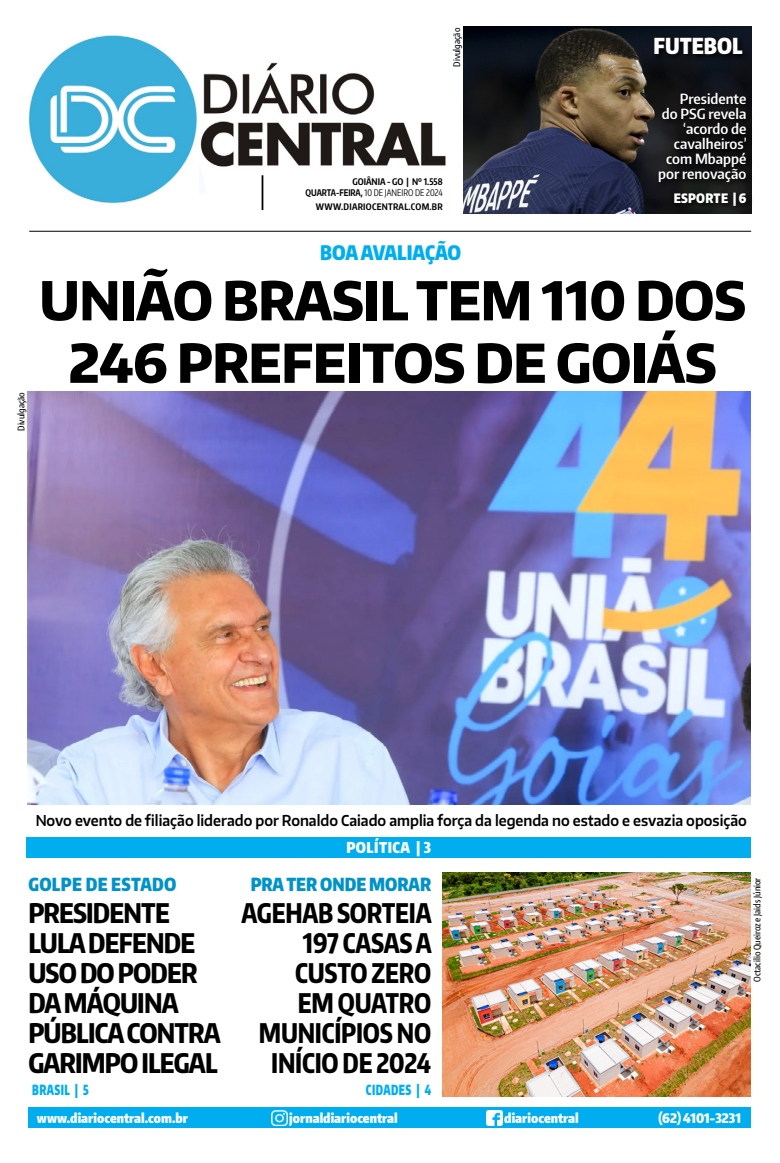
<style>
.page{position:relative;width:780px;height:1163px;background:#fff}
.page>*{position:absolute;margin:0;border:0;box-sizing:border-box;transform-origin:0 0}
.t1{font:800 53px/62.4px "Encode Sans Narrow";letter-spacing:-.01em;color:#000;text-align:center}
.t2{font:800 27px/30px "Encode Sans Compressed";letter-spacing:-.03em;color:#000}
.t3{font:800 27px/30px "Encode Sans Compressed";letter-spacing:-.01em;color:#000;text-align:right;scale:.95 1}
.t4{font:900 22px "Encode Sans Compressed";color:#fff}
.t5{font:900 20px "Encode Sans Compressed";color:#00aeef}
.t6{font:900 18px "Encode Sans Compressed";color:#0092c8}
.t7{font:900 18px "Encode Sans Compressed";letter-spacing:.02em;color:#0092c8}
.t8{font:600 15px "Encode Sans Wide";color:#000;scale:.87 1}
.t9{font:900 15px "Encode Sans Compressed";letter-spacing:.03em;color:#fff}
.t10{font:600 14px/15px "Encode Sans Compressed";color:#fff;text-align:right;scale:1.11 1}
.t11{font:900 14px "Encode Sans Compressed";letter-spacing:.04em;color:#00aeef;scale:.8 1}
.t12{font:900 13.2px "Encode Sans Compressed";color:#fff}
.t13{font:900 13px "Encode Sans Compressed";color:#fff}
.t14{font:700 9.1px "Encode Sans Compressed";color:#000}
.t15{font:9.1px "Encode Sans Compressed";color:#000;scale:.95 1}
.t16{font:700 9.1px "Encode Sans Compressed";color:#000;scale:.95 1}
.t17{font:500 9px "Encode Sans Compressed";color:#000}
.t18{font:700 9px "Encode Sans Compressed";letter-spacing:.03em;color:#000}
.s1{font-weight:700}
</style>
<div class="page">
<img style="left:200px;top:62px;width:246px;height:132px">
<img style="left:28px;top:35px;width:169px;height:169px">
<hr style="left:261px;top:175px;width:2px;height:35px;background:#000">
<div style="left:28px;top:1107px;width:723px;height:21px;background:#00aeef"></div>
<img style="left:272px;top:1110px;width:15px;height:15px">
<img style="left:486px;top:1110px;width:16px;height:15px">
<img style="left:463px;top:27px;width:288px;height:186px">
<div style="left:26px;top:837px;width:724px;height:20px;background:#00aeef"></div>
<hr style="left:29px;top:231px;width:722px;height:1px;background:#000">
<img style="left:27px;top:391px;width:723px;height:413px">
<img style="left:442px;top:872px;width:308px;height:224px">
<div style="left:670px;top:189px;width:83px;height:24px;background:#141514"></div>
<div style="left:651px;top:34px;width:99px;height:28px;background:linear-gradient(to right,#0a0d13,#0a0e17)"></div>
<svg style="left:655px;top:90px;width:98px;height:100px;background:#111112"></svg>
<p class="t17" style="left:451px;top:67px;width:40px;rotate:-90deg">Divulgação</p>
<p class="t14" style="left:352px;top:175px;width:91px">GOIÂNIA - GO | Nº 1.558</p>
<p class="t16" style="left:305px;top:187px;width:46px">QUARTA-FEIRA</p>
<p class="t15" style="left:361px;top:187px;width:87px"><span class="s1">,</span> 10 DE JANEIRO DE 2024</p>
<p class="t18" style="left:316px;top:201px;width:128px">WWW.DIARIOCENTRAL.COM.BR</p>
<p class="t4" style="left:653px;top:32px;width:91px">FUTEBOL</p>
<p class="t10" style="left:658px;top:91px;width:81px">Presidente<br>do PSG revela ‘acordo de cavalheiros’ com Mbappé por renovação</p>
<p class="t13" style="left:673px;top:189px;width:9px">espo</p>
<p class="t13" style="left:705px;top:189px;width:42px">rte | 6</p>
<p class="t17" style="left:15px;top:431px;width:40px;rotate:-90deg">Divulgação</p>
<p class="t5" style="left:320px;top:239px;width:140px">boa aval iação</p>
<p class="t1" style="left:39px;top:267px;width:708px">UNIÃO BRASIL TEM 110 DOS<br>246 PREFEITOS DE GOIÁS</p>
<p class="t8" style="left:36px;top:810px;width:819px">Novo evento de filiação liderado por Ronaldo Caiado amplia força da legenda no estado e esvazia oposição</p>
<p class="t9" style="left:346px;top:837px;width:10px">pol</p>
<p class="t9" style="left:374px;top:837px;width:58px">ítica | 3</p>
<p class="t7" style="left:28px;top:872px;width:150px">GOLPE DE ESTADO</p>
<p class="t6" style="left:251px;top:872px;width:182px">Pra Ter Onde Morar</p>
<p class="t2" style="left:28px;top:896px;width:194px">PRESIDENTE<br>LULA DEFENDE<br>USO DO PODER<br>DA MÁQUINA<br>PÚBLICA CONTRA<br>GARIMPO ILEGAL</p>
<p class="t3" style="left:241px;top:896px;width:201px">AGEHAB SORTEIA<br>197 CASAS A<br>CUSTO ZERO<br>EM QUATRO<br>MUNICÍPIOS NO<br>INÍCIO DE 2024</p>
<p class="t11" style="left:32px;top:1080px;width:72px">brasil | 5</p>
<p class="t11" style="left:366px;top:1080px;width:23px">cidades</p>
<p class="t11" style="left:416px;top:1080px;width:20px">| 4</p>
<p class="t12" style="left:37px;top:1108px;width:152px">www.diariocentral.com.br</p>
<p class="t12" style="left:289px;top:1109px;width:110px">jornaldiariocentral</p>
<p class="t12" style="left:504px;top:1108px;width:76px">diariocentral</p>
<p class="t12" style="left:658px;top:1108px;width:84px">(62) 4101-3231</p>
<p class="t17" style="left:751px;top:981px;width:106px;rotate:-90deg">Octacilio Queiroz e Jaids Júnior</p>
</div>
